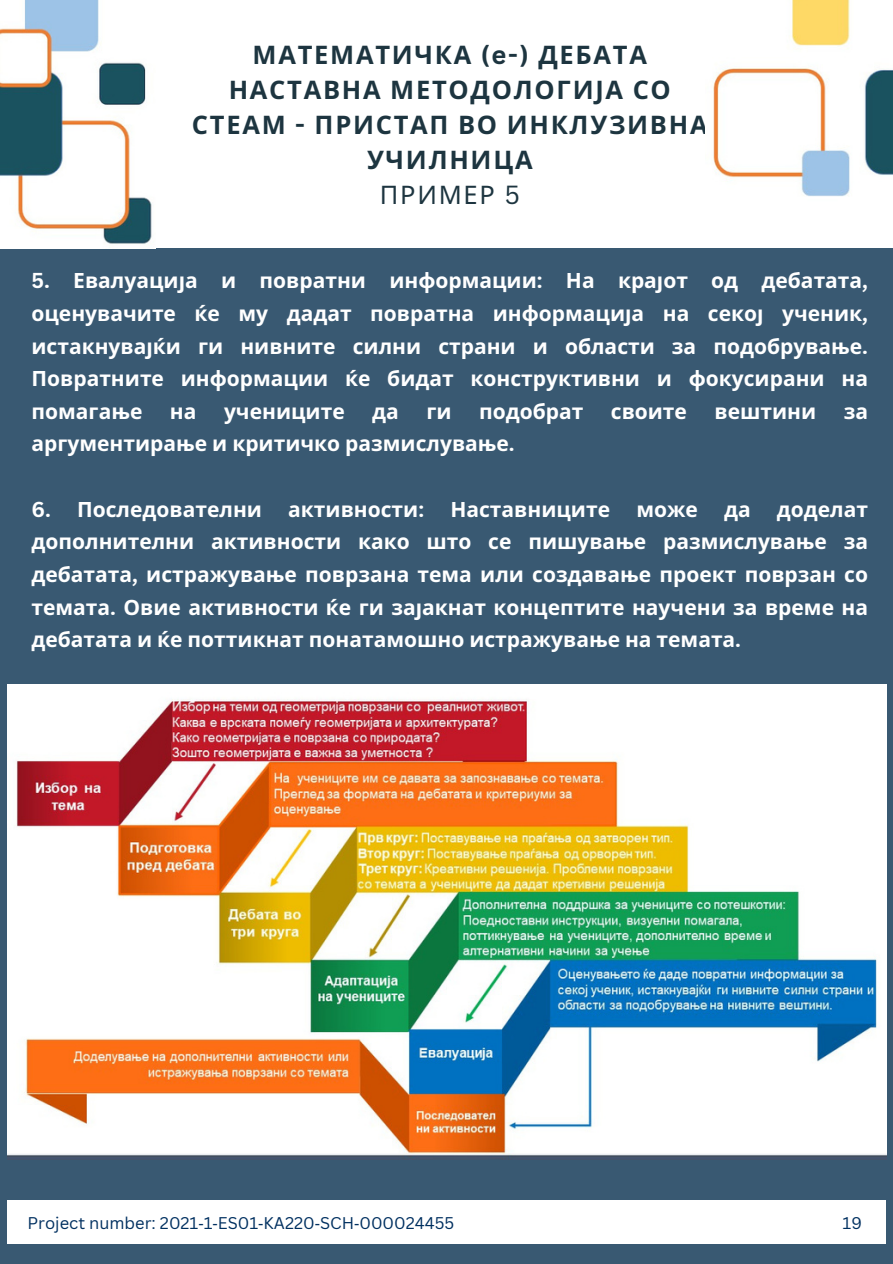
<style>
.page{position:relative;width:893px;height:1264px;background:#fff}
.page>*{position:absolute;margin:0;border:0;box-sizing:border-box;transform-origin:0 0}
.t1{font:700 25.5px/34.8px "Noto Sans";letter-spacing:.07em;color:#1d3540;text-align:center}
.t2{font:25.5px "Noto Sans";letter-spacing:.07em;color:#1d3540}
.t3{font:700 21px/32.7px "Noto Sans";color:#fff;text-align:justify}
.t4{font:16.5px "Canva Sans";color:#003060}
.s1{font-family:"Canva Sans"}
.s2{font-family:"Noto Sans"}
</style>
<div class="page">
<div style="left:0;top:0;width:892px;height:1263px;background:#395972"></div>
<div style="left:0;top:0;width:892px;height:248px;background:#fff"></div>
<div style="left:7px;top:1200px;width:879px;height:43px;background:#fff"></div>
<img style="left:713px;top:0;width:179px;height:197px">
<img style="left:0;top:0;width:152px;height:244px">
<img style="left:7px;top:685px;width:879px;height:474px">
<p class="t1" style="left:252px;top:37px;width:396px">МАТЕМАТИЧКА <span class="s1">(e-)</span> ДЕБАТА</p>
<p class="t1" style="left:192px;top:72px;width:517px">НАСТАВНА МЕТОДОЛОГИЈА СО<br>СТЕАМ <span class="s1">-</span> ПРИСТАП ВО ИНКЛУЗИВНА<br>УЧИЛНИЦА</p>
<p class="t2" style="left:380px;top:176px;width:141px">ПРИМЕР <span class="s1">5</span></p>
<p class="t3" style="left:32px;top:264px;width:838px"><span class="s1">5.</span> Евалуација и повратни информации<span class="s1">:</span> На крајот од дебатата<span class="s1">, </span>оценувачите ќе му дадат повратна информација на секој ученик<span class="s1">, </span>истакнувајќи ги нивните силни страни и области за подобрување<span class="s1">.<br></span>Повратните информации ќе бидат конструктивни и фокусирани на помагање</p>
<p class="t3" style="left:170px;top:394px;width:28px">на</p>
<p class="t3" style="left:224px;top:394px;width:122px">учениците</p>
<p class="t3" style="left:372px;top:394px;width:28px">да</p>
<p class="t3" style="left:426px;top:394px;width:27px">ги</p>
<p class="t3" style="left:479px;top:394px;width:106px">подобрат</p>
<p class="t3" style="left:610px;top:394px;width:78px">своите</p>
<p class="t3" style="left:714px;top:394px;width:103px">вештини</p>
<p class="t3" style="left:843px;top:394px;width:26px">за</p>
<p class="t3" style="left:32px;top:427px;width:484px">аргументирање и критичко размислување<span class="s1">.</span></p>
<p class="t3" style="left:32px;top:492px;width:394px"><span class="s1">6.</span> Последователни активности<span class="s1">:</span></p>
<p class="t3" style="left:32px;top:492px;width:838px;text-indent:419px">Наставниците може да доделат дополнителни активности како што се пишување размислување за дебатата<span class="s1">,</span> истражување поврзана тема или создавање проект поврзан со темата<span class="s1">.</span> Овие активности ќе ги зајакнат концептите научени за време на дебатата и ќе поттикнат понатамошно истражување на темата<span class="s1">.</span></p>
<p class="t4" style="left:28px;top:1211px;width:428px">Project number: 2021<span class="s2">‐</span>1<span class="s2">‐</span>ES01<span class="s2">‐</span>KA220<span class="s2">‐</span>SCH<span class="s2">‐</span>000024455</p>
<p class="t4" style="left:842px;top:1211px;width:21px">19</p>
</div>
